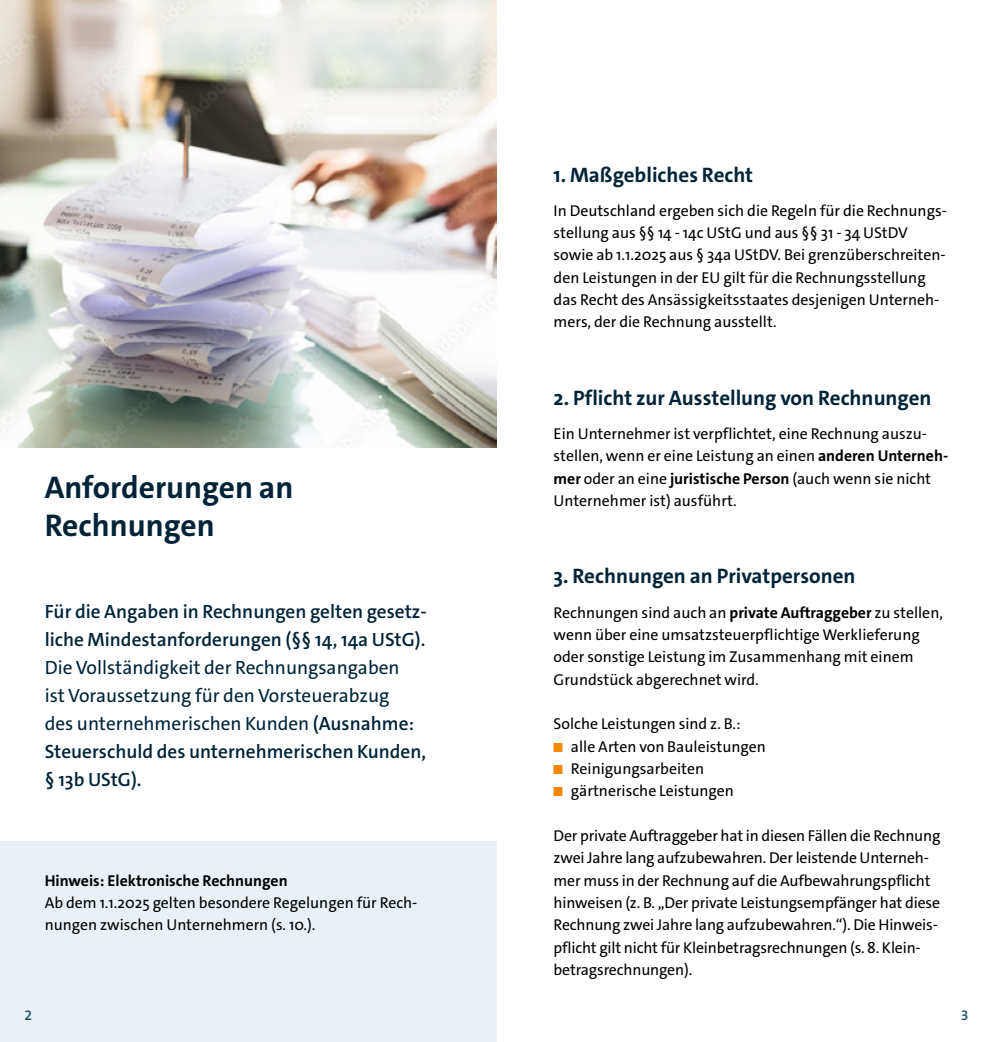
<style>
.page{position:relative;width:993px;height:1042px;background:#fff}
.page>*{position:absolute;margin:0;border:0;box-sizing:border-box;transform-origin:0 0}
.t1{font:700 31.5px/37.8px "The Sans C4 s";color:#002338}
.t2{font:700 21px "The Sans C4 s";color:#002338}
.t3{font:19.25px/28px "The Sans C4 s";color:#002338}
.t4{font:600 19.25px/28px "The Sans C4 s";color:#002338}
.t5{font:15.75px/22.4px "The Sans C4 s";color:#000}
.t6{font:15.75px "The Sans C4 s";color:#000}
.t7{font:700 15.75px "The Sans C4 s";color:#000}
.t8{font:600 14px "The Sans C4 s";color:#1a4e65}
.s1{font-weight:600}
.s2{font-weight:700}
.s3{font-size:13.3px;color:#f18700}
</style>
<div class="page">
<div style="left:0;top:841px;width:496px;height:201px;background:#eaf1f6"></div>
<img style="left:0;top:0;width:496px;height:447px">
<h1 class="t1" style="left:45px;top:469px;width:250px">Anforderungen an<br>Rechnungen</h1>
<p class="t4" style="left:45px;top:597px;width:383px">Für die Angaben in Rechnungen gelten gesetz&shy;liche Mindestanforderungen (§§ 14, 14a UStG).</p>
<p class="t3" style="left:45px;top:653px;width:383px">Die Vollständigkeit der Rechnungsangaben<br>ist Voraussetzung für den Vorsteuerabzug<br>des unternehmerischen Kunden <span class="s1">(Ausnahme:<br>Steuerschuld des unternehmerischen Kunden, § 13b UStG).</span></p>
<p class="t7" style="left:45px;top:870px;width:244px">Hinweis: Elektronische Rechnungen</p>
<p class="t5" style="left:45px;top:891px;width:374px">Ab dem 1.1.2025 gelten besondere Regelungen für Rech&shy;nungen zwischen Unternehmern (s. 10.).</p>
<p class="t8" style="left:24px;top:1006px;width:9px">2</p>
<h2 class="t2" style="left:553px;top:161px;width:201px">1. Maßgebliches Recht</h2>
<p class="t5" style="left:553px;top:199px;width:395px">In Deutschland ergeben sich die Regeln für die Rechnungs&shy;stellung aus §§ 14 - 14c UStG und aus §§ 31 - 34 UStDV sowie ab 1.1.2025 aus § 34a UStDV. Bei grenzüberschreiten&shy;den Leistungen in der EU gilt für die Rechnungsstellung das Recht des Ansässigkeitsstaates desjenigen Unterneh&shy;mers, der die Rechnung ausstellt.</p>
<h2 class="t2" style="left:553px;top:384px;width:379px">2. Pflicht zur Ausstellung von Rechnungen</h2>
<p class="t5" style="left:553px;top:423px;width:396px">Ein Unternehmer ist verpflichtet, eine Rechnung auszu&shy;stellen, wenn er eine Leistung an einen <span class="s2">anderen Unterneh&shy;mer</span> oder an eine <span class="s2">juristische Person</span> (auch wenn sie nicht Unternehmer ist) ausführt.</p>
<h2 class="t2" style="left:553px;top:563px;width:303px">3. Rechnungen an Privatpersonen</h2>
<p class="t5" style="left:553px;top:601px;width:391px">Rechnungen sind auch an <span class="s2">private Auftraggeber</span> zu stellen, wenn über eine umsatzsteuerpflichtige Werklieferung oder sonstige Leistung im Zusammenhang mit einem Grundstück abgerechnet wird.</p>
<p class="t5" style="left:553px;top:713px;width:188px">Solche Leistungen sind z. B.:</p>
<p class="t6" style="left:553px;top:736px;width:214px"><span class="s3">■</span> alle Arten von Bauleistungen</p>
<p class="t6" style="left:553px;top:758px;width:152px"><span class="s3">■</span> Reinigungsarbeiten</p>
<p class="t6" style="left:553px;top:781px;width:182px"><span class="s3">■</span> gärtnerische Leistungen</p>
<p class="t5" style="left:553px;top:824px;width:388px">Der private Auftraggeber hat in diesen Fällen die Rechnung zwei Jahre lang aufzubewahren. Der leistende Unterneh&shy;mer muss in der Rechnung auf die Aufbewahrungspflicht hinweisen (z. B. „Der private Leistungsempfänger hat diese Rechnung zwei Jahre lang aufzubewahren.“). Die Hinweis&shy;pflicht gilt nicht für Kleinbetragsrechnungen (s. 8. Klein&shy;betragsrechnungen).</p>
<p class="t8" style="left:960px;top:1006px;width:9px">3</p>
</div>
